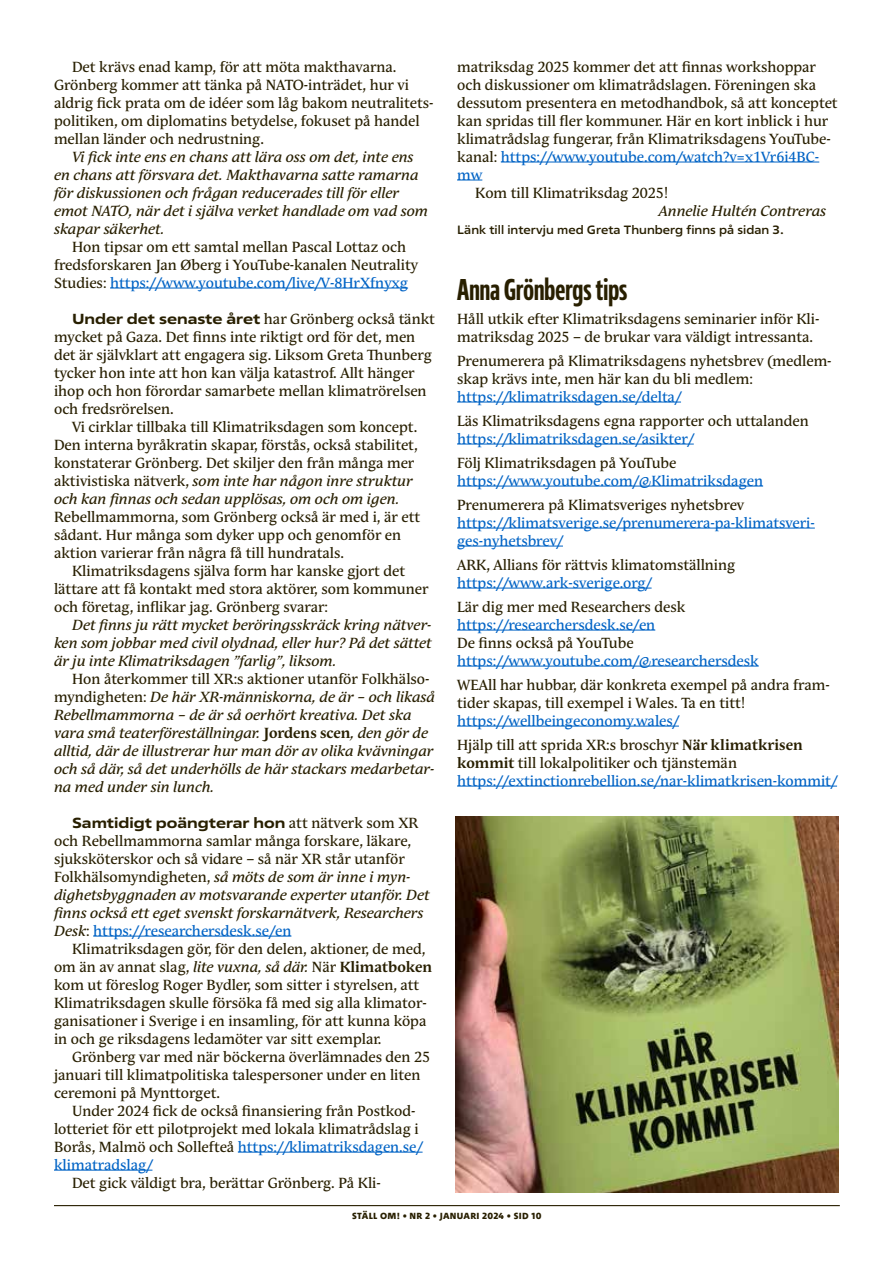
<style>
.page{position:relative;width:893px;height:1263px;background:#fff}
.page>*{position:absolute;margin:0;border:0;box-sizing:border-box;transform-origin:0 0}
.t1{font:500 extra-condensed 30px "Fact";letter-spacing:.005em;color:#281f00}
.t2{font:14.55px/18px "Andulka Text Pro";color:#281f00}
.t3{font:italic 14.55px/18px "Andulka Text Pro";color:#281f00}
.t4{font:14.55px/18px "Andulka Text Pro";color:#0063c5}
.t5{font:700 expanded 14.55px "Fact";color:#281f00}
.t6{font:500 semi-expanded 12px "Fact";letter-spacing:.005em;color:#281f00}
.t7{font:800 9px "Between 3";letter-spacing:.03em;color:#281f00}
.s1{color:#0063c5}
.s2{font-family:"Fact";font-weight:700;font-stretch:expanded}
.s3{font-style:italic}
.s4{font-style:normal}
.s5{font-weight:700;font-style:normal}
.s6{font-family:"Andulka Text Pro";font-weight:400;font-stretch:normal}
.s7{font-style:normal;color:#0063c5}
.s8{font-weight:700}
.s9{color:#281f00}
.s10{font-weight:700;color:#281f00}
</style>
<div class="page">
<hr style="left:54px;top:1205px;width:786px;height:1px;background:#281f00">
<hr style="left:110px;top:288px;width:298px;height:1px;background:#0063c5">
<hr style="left:93px;top:936px;width:198px;height:1px;background:#0063c5">
<hr style="left:238px;top:1152px;width:185px;height:1px;background:#0063c5">
<hr style="left:54px;top:1170px;width:98px;height:1px;background:#0063c5">
<hr style="left:501px;top:162px;width:318px;height:1px;background:#0063c5">
<svg style="left:457px;top:180px;width:25px;height:1px"></svg>
<hr style="left:457px;top:402px;width:224px;height:1px;background:#0063c5">
<hr style="left:457px;top:444px;width:237px;height:1px;background:#0063c5">
<hr style="left:457px;top:486px;width:306px;height:1px;background:#0063c5">
<hr style="left:457px;top:528px;width:358px;height:1px;background:#0063c5">
<hr style="left:457px;top:546px;width:106px;height:1px;background:#0063c5">
<hr style="left:457px;top:588px;width:195px;height:1px;background:#0063c5">
<hr style="left:457px;top:630px;width:198px;height:1px;background:#0063c5">
<hr style="left:457px;top:666px;width:302px;height:1px;background:#0063c5">
<hr style="left:457px;top:726px;width:222px;height:1px;background:#0063c5">
<hr style="left:457px;top:786px;width:380px;height:1px;background:#0063c5">
<img style="left:456px;top:816px;width:383px;height:376px">
<p class="t2" style="left:54px;top:58px;width:381px;text-indent:18px">Det krävs enad kamp, för att möta makthavarna.<br>Grönberg kommer att tänka på NATO-inträdet, hur vi aldrig fick prata om de idéer som låg bakom neutralitets&shy;politiken, om diplomatins betydelse, fokuset på handel mellan länder och nedrustning.</p>
<p class="t3" style="left:54px;top:148px;width:375px;text-indent:18px">Vi fick inte ens en chans att lära oss om det, inte ens en chans att försvara det. Makthavarna satte ramarna för diskussionen och frågan reducerades till för eller emot NATO, när det i själva verket handlade om vad som skapar säkerhet.</p>
<p class="t2" style="left:54px;top:238px;width:365px;text-indent:18px">Hon tipsar om ett samtal mellan Pascal Lottaz och fredsforskaren Jan Øberg i YouTube-kanalen Neutrality<br>Studies: <span class="s1">https://www.youtube.com/live/V-8HrXfnyxg</span></p>
<p class="t2" style="left:54px;top:310px;width:383px;text-indent:18px"><span class="s2">Under det senaste året</span> har Grönberg också tänkt mycket på Gaza. Det finns inte riktigt ord för det, men det är självklart att engagera sig. Liksom Greta Thunberg tycker hon inte att hon kan välja katastrof. Allt hänger ihop och hon förordar samarbete mellan klimatrörelsen och fredsrörelsen.</p>
<p class="t2" style="left:54px;top:418px;width:365px;text-indent:18px">Vi cirklar tillbaka till Klimatriksdagen som koncept.<br>Den interna byråkratin skapar, förstås, också stabilitet, konstaterar Grönberg. Det skiljer den från många mer aktivistiska nätverk, <span class="s3">som inte har någon inre struktur och kan finnas och sedan upplösas, om och om igen.</span></p>
<p class="t2" style="left:54px;top:508px;width:368px">Rebellmammorna, som Grönberg också är med i, är ett sådant. Hur många som dyker upp och genomför en aktion varierar från några få till hundratals.</p>
<p class="t2" style="left:54px;top:562px;width:376px;text-indent:18px">Klimatriksdagens själva form har kanske gjort det lättare att få kontakt med stora aktörer, som kommuner och företag, inflikar jag. Grönberg svarar:</p>
<p class="t3" style="left:54px;top:616px;width:379px;text-align:justify;text-indent:18px">Det finns ju rätt mycket beröringsskräck kring nätver&shy;ken som jobbar med civil olydnad, eller hur? På det sättet är ju inte Klimatriksdagen ”farlig”, liksom.</p>
<p class="t3" style="left:54px;top:670px;width:382px;text-indent:18px"><span class="s4">Hon återkommer till XR:s aktioner utanför Folkhälso&shy;myndigheten:</span> De här XR-människorna, de är – och likaså Rebellmammorna – de är så oerhört kreativa. Det ska vara små teaterföreställningar. <span class="s5">Jordens scen</span>, den gör de alltid, där de illustrerar hur man dör av olika kvävningar och så där, så det underhölls de här stackars medarbetar&shy;na med under sin lunch.</p>
<p class="t5" style="left:72px;top:813px;width:348px">Samtidigt poängterar hon <span class="s6">att nätverk som XR</span></p>
<p class="t3" style="left:54px;top:832px;width:377px"><span class="s4">och Rebellmammorna samlar många forskare, läkare, sjuksköterskor och så vidare – så när XR står utanför Folkhälsomyndigheten,</span> så möts de som är inne i myn&shy;dighetsbyggnaden av motsvarande experter utanför. Det finns också ett eget svenskt forskarnätverk, Researchers Desk<span class="s4">:</span> <span class="s7">https://researchersdesk.se/en</span></p>
<p class="t2" style="left:54px;top:940px;width:380px;text-indent:18px">Klimatriksdagen gör, för den delen, aktioner, de med, om än av annat slag, <span class="s3">lite vuxna, så där.</span> När <span class="s8">Klimatboken </span>kom ut föreslog Roger Bydler, som sitter i styrelsen, att Klimatriksdagen skulle försöka få med sig alla klimator&shy;ganisationer i Sverige i en insamling, för att kunna köpa in och ge riksdagens ledamöter var sitt exemplar.</p>
<p class="t2" style="left:54px;top:1048px;width:378px;text-indent:18px">Grönberg var med när böckerna överlämnades den 25 januari till klimatpolitiska talespersoner under en liten ceremoni på Mynttorget.</p>
<p class="t2" style="left:54px;top:1102px;width:370px;text-indent:18px">Under 2024 fick de också finansiering från Postkod&shy;lotteriet för ett pilotprojekt med lokala klimatrådslag i Borås, Malmö och Sollefteå <span class="s1">https://klimatriksdagen.se/ klimatradslag/</span></p>
<p class="t2" style="left:72px;top:1174px;width:310px">Det gick väldigt bra, berättar Grönberg. På Kli-</p>
<p class="t2" style="left:457px;top:58px;width:382px">matriksdag 2025 kommer det att finnas workshoppar och diskussioner om klimatrådslagen. Föreningen ska dessutom presentera en metodhandbok, så att konceptet kan spridas till fler kommuner. Här en kort inblick i hur klimatrådslag fungerar, från Klimatriksdagens YouTube&shy;kanal: <span class="s1">https://www.youtube.com/watch?v=x1Vr6i4BC&shy;mw</span></p>
<p class="t2" style="left:475px;top:184px;width:195px">Kom till Klimatriksdag 2025!</p>
<p class="t3" style="left:659px;top:202px;width:169px">Annelie Hultén Contreras</p>
<p class="t6" style="left:457px;top:222px;width:328px">Länk till intervju med Greta Thunberg finns på sidan 3.</p>
<h1 class="t1" style="left:457px;top:271px;width:172px">Anna Grönbergs tips</h1>
<p class="t2" style="left:457px;top:310px;width:364px">Håll utkik efter Klimatriksdagens seminarier inför Kli&shy;matriksdag 2025 – de brukar vara väldigt intressanta.</p>
<p class="t2" style="left:457px;top:352px;width:376px">Prenumerera på Klimatriksdagens nyhetsbrev (medlem&shy;skap krävs inte, men här kan du bli medlem:</p>
<p class="t4" style="left:457px;top:388px;width:225px">https://klimatriksdagen.se/delta/</p>
<p class="t2" style="left:457px;top:412px;width:353px">Läs Klimatriksdagens egna rapporter och uttalanden</p>
<p class="t4" style="left:457px;top:430px;width:238px">https://klimatriksdagen.se/asikter/</p>
<p class="t2" style="left:457px;top:454px;width:221px">Följ Klimatriksdagen på YouTube</p>
<p class="t4" style="left:457px;top:472px;width:307px">https://www.youtube.com/@Klimatriksdagen</p>
<p class="t2" style="left:457px;top:496px;width:289px">Prenumerera på Klimatsveriges nyhetsbrev</p>
<p class="t4" style="left:457px;top:514px;width:359px">https://klimatsverige.se/prenumerera-pa-klimatsveri&shy;ges-nyhetsbrev/</p>
<p class="t2" style="left:457px;top:556px;width:280px">ARK, Allians för rättvis klimatomställning</p>
<p class="t4" style="left:457px;top:574px;width:196px">https://www.ark-sverige.org/</p>
<p class="t2" style="left:457px;top:598px;width:230px">Lär dig mer med Researchers desk</p>
<p class="t4" style="left:457px;top:616px;width:200px">https://researchersdesk.se/en</p>
<p class="t2" style="left:457px;top:634px;width:178px">De finns också på YouTube</p>
<p class="t4" style="left:457px;top:652px;width:303px">https://www.youtube.com/@researchersdesk</p>
<p class="t2" style="left:457px;top:676px;width:374px">WEAll har hubbar, där konkreta exempel på andra fram&shy;tider skapas, till exempel i Wales. Ta en titt!</p>
<p class="t4" style="left:457px;top:709px;width:347px;line-height:24px">https://wellbeingeconomy.wales/<br><span class="s9">Hjälp till att sprida XR:s broschyr</span> <span class="s10">När klimatkrisen</span></p>
<p class="t4" style="left:457px;top:754px;width:381px"><span class="s10">kommit</span> <span class="s9">till lokalpolitiker och tjänstemän </span>https://extinctionrebellion.se/nar-klimatkrisen-kommit/</p>
<p class="t7" style="left:352px;top:1210px;width:191px">STÄLL OM! • NR 2 • JANUARI 2024 • SID 10</p>
</div>
